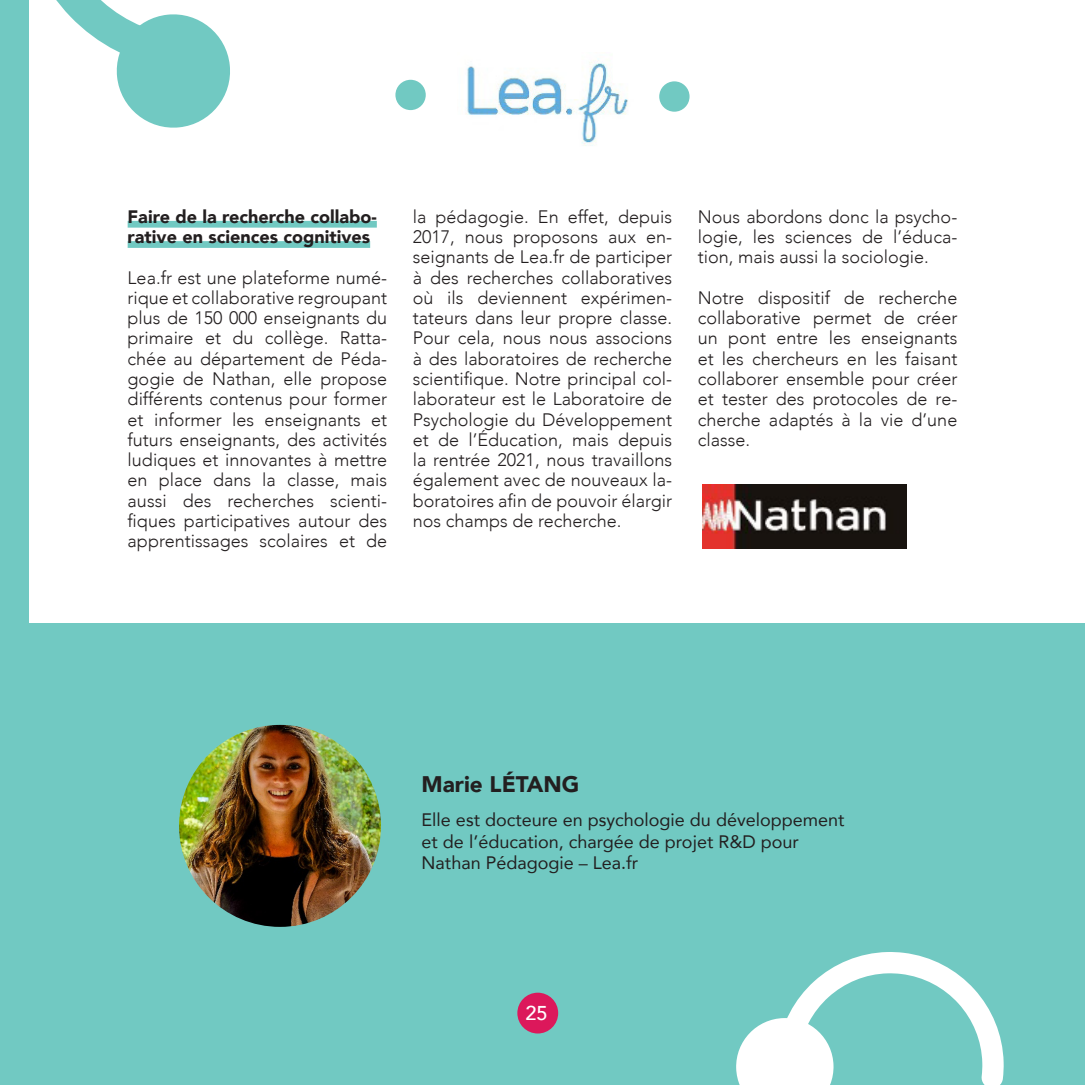
<style>
.page{position:relative;width:1085px;height:1085px;background:#fff}
.page>*{position:absolute;margin:0;border:0;box-sizing:border-box;transform-origin:0 0}
.t1{font:900 22.5px "Avenir";color:#231f20}
.t2{font:500 20.03px "Avenir";color:#fff}
.t3{font:300 18px/20.2px "Avenir";color:#231f20;text-align:justify}
.t4{font:18px/21.6px "Avenir";color:#231f20}
.t5{font:900 18px/20.2px "Avenir";color:#231f20}
</style>
<div class="page">
<div style="left:0;top:0;width:1084px;height:1084px;background:#71c9c2"></div>
<div style="left:29px;top:0;width:1055px;height:622px;background:#fff"></div>
<svg style="left:56px;top:0;width:174px;height:128px"></svg>
<svg style="left:736px;top:952px;width:267px;height:132px"></svg>
<div style="left:517px;top:992px;width:41px;height:41px;background:#dc185b;border-radius:50%"></div>
<div style="left:128px;top:221px;width:249px;height:6px;background:#71c9c2"></div>
<div style="left:128px;top:241px;width:242px;height:7px;background:#71c9c2"></div>
<img style="left:179px;top:724px;width:202px;height:202px;border-radius:101px">
<img style="left:702px;top:484px;width:204px;height:64px">
<img style="left:466px;top:60px;width:162px;height:86px">
<div style="left:395px;top:80px;width:30px;height:30px;background:#71c9c2;border-radius:50%"></div>
<div style="left:659px;top:81px;width:30px;height:31px;background:#71c9c2;border-radius:50%"></div>
<p class="t5" style="left:128px;top:206px;width:251px">Faire de la recherche collabo&shy;rative en sciences cognitives</p>
<p class="t3" style="left:128px;top:267px;width:261px">Lea.fr est une plateforme numé&shy;rique et collaborative regroupant plus de 150 000 enseignants du primaire et du collège. Ratta&shy;chée au département de Péda&shy;gogie de Nathan, elle propose différents contenus pour former et informer les enseignants et futurs enseignants, des activités ludiques et innovantes à mettre en place dans la classe, mais aussi des recherches scienti&shy;fiques participatives autour des apprentissages scolaires et de</p>
<p class="t3" style="left:412px;top:206px;width:261px">la pédagogie. En effet, depuis 2017, nous proposons aux en&shy;seignants de Lea.fr de participer à des recherches collaboratives où ils deviennent expérimen&shy;tateurs dans leur propre classe.<br>Pour cela, nous nous associons à des laboratoires de recherche scientifique. Notre principal col&shy;laborateur est le Laboratoire de Psychologie du Développement et de l’Éducation, mais depuis la rentrée 2021, nous travaillons également avec de nouveaux la&shy;boratoires afin de pouvoir élargir nos champs de recherche.</p>
<p class="t3" style="left:697px;top:206px;width:261px">Nous abordons donc la psycho&shy;logie, les sciences de l’éduca&shy;tion, mais aussi la sociologie.</p>
<p class="t3" style="left:697px;top:287px;width:261px">Notre dispositif de recherche collaborative permet de créer un pont entre les enseignants et les chercheurs en les faisant collaborer ensemble pour créer et tester des protocoles de re&shy;cherche adaptés à la vie d’une classe.</p>
<p class="t1" style="left:421px;top:764px;width:159px">Marie LÉTANG</p>
<p class="t4" style="left:421px;top:808px;width:424px">Elle est docteure en psychologie du développement et de l’éducation, chargée de projet R&amp;D pour<br>Nathan Pédagogie – Lea.fr</p>
<p class="t2" style="left:525px;top:995px;width:24px">25</p>
</div>
